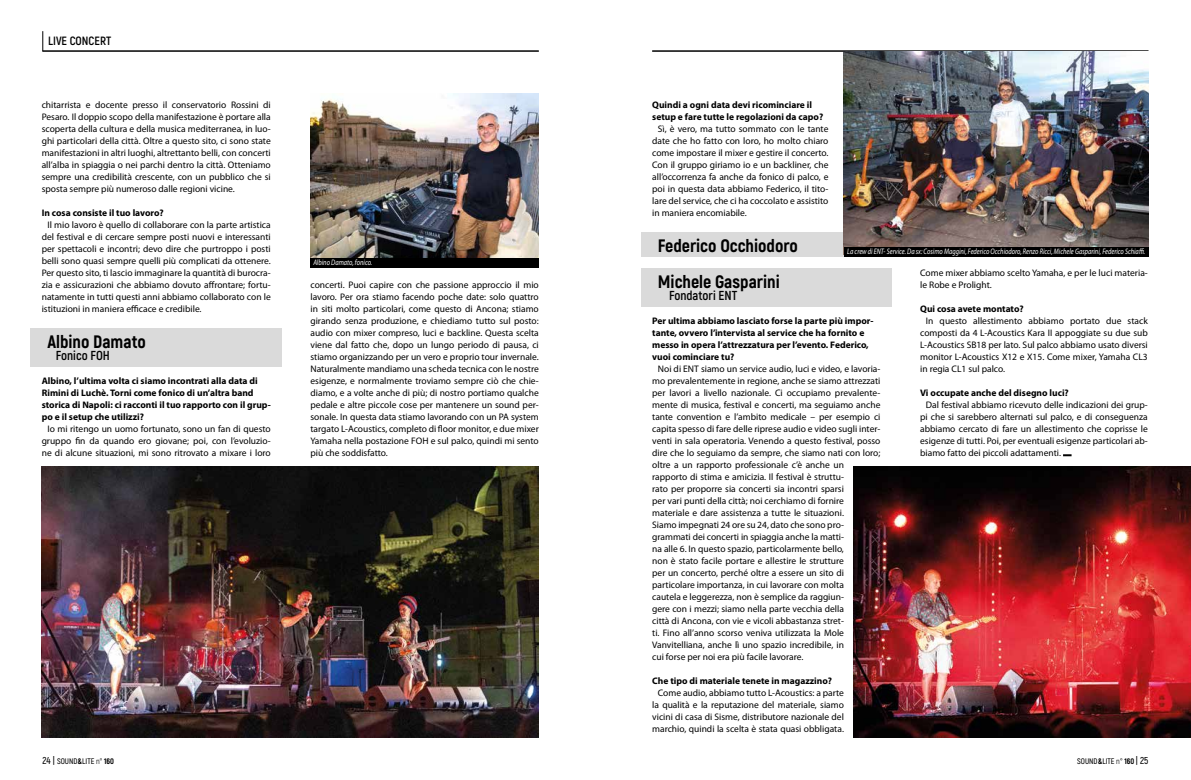
<style>
.page{position:relative;width:1191px;height:780px;background:#fff}
.page>*{position:absolute;margin:0;border:0;box-sizing:border-box;transform-origin:0 0}
.t1{font:800 18px/36px "Akrobat";color:#000}
.t2{font:700 13px "Akrobat";color:#000}
.t3{font:700 12px "Akrobat";color:#000}
.t4{font:9.5px/12px "Myriad Pro";color:#000;text-align:justify}
.t5{font:700 9.5px/12px "Myriad Pro";color:#000}
.t6{font:italic 8px "Myriad Pro";color:#fff;scale:.8 1}
.t7{font:600 8px "Akrobat";color:#000}
.s1{font-size:10px}
.s2{font-weight:800}
.s3{font-weight:400}
</style>
<div class="page">
<hr style="left:43px;top:51px;width:496px;height:1px;background:#000">
<hr style="left:652px;top:51px;width:496px;height:1px;background:#000">
<svg style="left:43px;top:31px;width:1px;height:20px"></svg>
<div style="left:641px;top:232px;width:250px;height:25px;background:#dadada"></div>
<div style="left:641px;top:268px;width:250px;height:25px;background:#dadada"></div>
<div style="left:641px;top:288px;width:250px;height:18px;background:#dadada"></div>
<img style="left:310px;top:93px;width:229px;height:168px">
<img style="left:42px;top:466px;width:497px;height:271px">
<img style="left:853px;top:466px;width:338px;height:271px">
<img style="left:844px;top:51px;width:304px;height:196px">
<div style="left:844px;top:247px;width:304px;height:10px;background:#000"></div>
<div style="left:310px;top:258px;width:228px;height:10px;background:#000"></div>
<div style="left:30px;top:328px;width:252px;height:25px;background:#dadada"></div>
<div style="left:30px;top:348px;width:252px;height:18px;background:#dadada"></div>
<svg style="left:1063px;top:454px;width:8px;height:2px"></svg>
<p class="t3" style="left:48px;top:33px;width:65px">LIVE CONCERT</p>
<p class="t4" style="left:42px;top:99px;width:231px">chitarrista e docente presso il conservatorio Rossini di Pesaro. Il doppio scopo della manifestazione è portare alla scoperta della cultura e della musica mediterranea, in luo&shy;ghi particolari della città. Oltre a questo sito, ci sono state manifestazioni in altri luoghi, altrettanto belli, con concerti all’alba in spiaggia o nei parchi dentro la città. Otteniamo sempre una credibilità crescente, con un pubblico che si sposta sempre più numeroso dalle regioni vicine.</p>
<p class="t5" style="left:42px;top:206px;width:124px">In cosa consiste il tuo lavoro?</p>
<p class="t4" style="left:42px;top:219px;width:231px;text-indent:6px">Il mio lavoro è quello di collaborare con la parte artistica del festival e di cercare sempre posti nuovi e interessanti per spettacoli e incontri; devo dire che purtroppo i posti belli sono quasi sempre quelli più complicati da ottenere.<br>Per questo sito, ti lascio immaginare la quantità di burocra&shy;zia e assicurazioni che abbiamo dovuto affrontare; fortu&shy;natamente in tutti questi anni abbiamo collaborato con le istituzioni in maniera efficace e credibile.</p>
<h1 class="t1" style="left:47px;top:324px;width:100px">Albino Damato</h1>
<h2 class="t2" style="left:56px;top:347px;width:56px">Fonico FOH</h2>
<p class="t5" style="left:42px;top:374px;width:230px">Albino, l’ultima volta ci siamo incontrati alla data di Rimini di Luchè. Torni come fonico di un’altra band storica di Napoli: ci racconti il tuo rapporto con il grup&shy;po e il setup che utilizzi?</p>
<p class="t4" style="left:42px;top:423px;width:231px;text-align:center">Io mi ritengo un uomo fortunato, sono un fan di questo gruppo fin da quando ero giovane; poi, con l’evoluzio&shy;ne di alcune situazioni, mi sono ritrovato a mixare i loro</p>
<p class="t6" style="left:313px;top:257px;width:75px">Albino Damato, fonico.</p>
<p class="t4" style="left:310px;top:279px;width:230px">concerti. Puoi capire con che passione approccio il mio lavoro. Per ora stiamo facendo poche date: solo quattro in siti molto particolari, come questo di Ancona; stiamo girando senza produzione, e chiediamo tutto sul posto: audio con mixer compreso, luci e backline. Questa scelta viene dal fatto che, dopo un lungo periodo di pausa, ci stiamo organizzando per un vero e proprio tour invernale.<br>Naturalmente mandiamo una scheda tecnica con le nostre esigenze, e normalmente troviamo sempre ciò che chie&shy;diamo, e a volte anche di più; di nostro portiamo qualche pedale e altre piccole cose per mantenere un sound per&shy;sonale. In questa data stiamo lavorando con un PA system targato L-Acoustics, completo di floor monitor, e due mixer Yamaha nella postazione FOH e sul palco, quindi mi sento più che soddisfatto.</p>
<p class="t5" style="left:652px;top:98px;width:173px">Quindi a ogni data devi ricominciare il setup e fare tutte le regolazioni da capo?</p>
<p class="t4" style="left:652px;top:123px;width:178px;text-indent:6px">Sì, è vero, ma tutto sommato con le tante date che ho fatto con loro, ho molto chiaro come impostare il mixer e gestire il concerto.<br>Con il gruppo giriamo io e un backliner, che all’occorrenza fa anche da fonico di palco, e poi in questa data abbiamo Federico, il tito&shy;lare del service, che ci ha coccolato e assistito in maniera encomiabile.</p>
<h1 class="t1" style="left:658px;top:228px;width:142px">Federico Occhiodoro<br>Michele Gasparini</h1>
<h2 class="t2" style="left:669px;top:287px;width:70px">Fondatori ENT</h2>
<p class="t5" style="left:652px;top:314px;width:223px">Per ultima abbiamo lasciato forse la parte più impor&shy;tante, ovvero l’intervista al service che ha fornito e messo in opera l’attrezzatura per l’evento. Federico, vuoi cominciare tu?</p>
<p class="t4" style="left:652px;top:363px;width:230px;text-align:left;text-indent:6px">Noi di ENT siamo un service audio, luci e video, e lavoria&shy;mo prevalentemente in regione, anche se siamo attrezzati per lavori a livello nazionale. Ci occupiamo prevalente&shy;mente di musica, festival e concerti, ma seguiamo anche tante convention e l’ambito medicale – per esempio ci capita spesso di fare delle riprese audio e video sugli inter&shy;venti in sala operatoria. Venendo a questo festival, posso dire che lo seguiamo da sempre, che siamo nati con loro; oltre a un rapporto professionale c’è anche un rapporto di stima e amicizia. Il festival è struttu-<br>rato per proporre sia concerti sia incontri sparsi<br>per vari punti della città; noi cerchiamo di fornire materiale e dare assistenza a tutte le situazioni.<br>Siamo impegnati 24 ore su 24, dato che sono pro&shy;grammati dei concerti in spiaggia anche la matti-<br>na alle 6. In questo spazio, particolarmente bello,<br>non è stato facile portare e allestire le strutture<br>per un concerto, perché oltre a essere un sito di particolare importanza, in cui lavorare con molta<br>cautela e leggerezza, non è semplice da raggiun-<br>gere con i mezzi; siamo nella parte vecchia della<br>città di Ancona, con vie e vicoli abbastanza stret-<br>ti. Fino all’anno scorso veniva utilizzata la Mole Vanvitelliana, anche lì uno spazio incredibile, in<br>cui forse per noi era più facile lavorare.</p>
<p class="t5" style="left:652px;top:674px;width:181px">Che tipo di materiale tenete in magazzino?</p>
<p class="t4" style="left:652px;top:687px;width:193px;text-align:center">Come audio, abbiamo tutto L-Acoustics: a parte la qualità e la reputazione del materiale, siamo vicini di casa di Sisme, distributore nazionale del marchio, quindi la scelta è stata quasi obbligata.</p>
<p class="t6" style="left:847px;top:247px;width:374px">La crew di ENT- Service. Da sx: Cosimo Maggini, Federico Occhiodoro, Renzo Ricci, Michele Gasparini, Federico Schiaffi.</p>
<p class="t4" style="left:920px;top:267px;width:229px">Come mixer abbiamo scelto Yamaha, e per le luci materia&shy;le Robe e Prolight.</p>
<p class="t5" style="left:920px;top:302px;width:105px">Qui cosa avete montato?</p>
<p class="t4" style="left:920px;top:315px;width:229px;text-indent:6px">In questo allestimento abbiamo portato due stack composti da 4 L-Acoustics Kara II appoggiate su due sub L-Acoustics SB18 per lato. Sul palco abbiamo usato diversi monitor L-Acoustics X12 e X15. Come mixer, Yamaha CL3 in regia CL1 sul palco.</p>
<p class="t5" style="left:920px;top:386px;width:150px">Vi occupate anche del disegno luci?</p>
<p class="t4" style="left:920px;top:399px;width:229px;text-indent:6px">Dal festival abbiamo ricevuto delle indicazioni dei grup&shy;pi che si sarebbero alternati sul palco, e di conseguenza abbiamo cercato di fare un allestimento che coprisse le esigenze di tutti. Poi, per eventuali esigenze particolari ab&shy;biamo fatto dei piccoli adattamenti.</p>
<p class="t7" style="left:43px;top:756px;width:73px"><span class="s1">24 |</span> SOUND<span class="s2">&amp;</span>LITE <span class="s3">n°</span> <span class="s2">160</span></p>
<p class="t7" style="left:1077px;top:756px;width:73px">SOUND<span class="s2">&amp;</span>LITE <span class="s3">n°</span> <span class="s2">160</span> <span class="s1">| 25</span></p>
</div>
